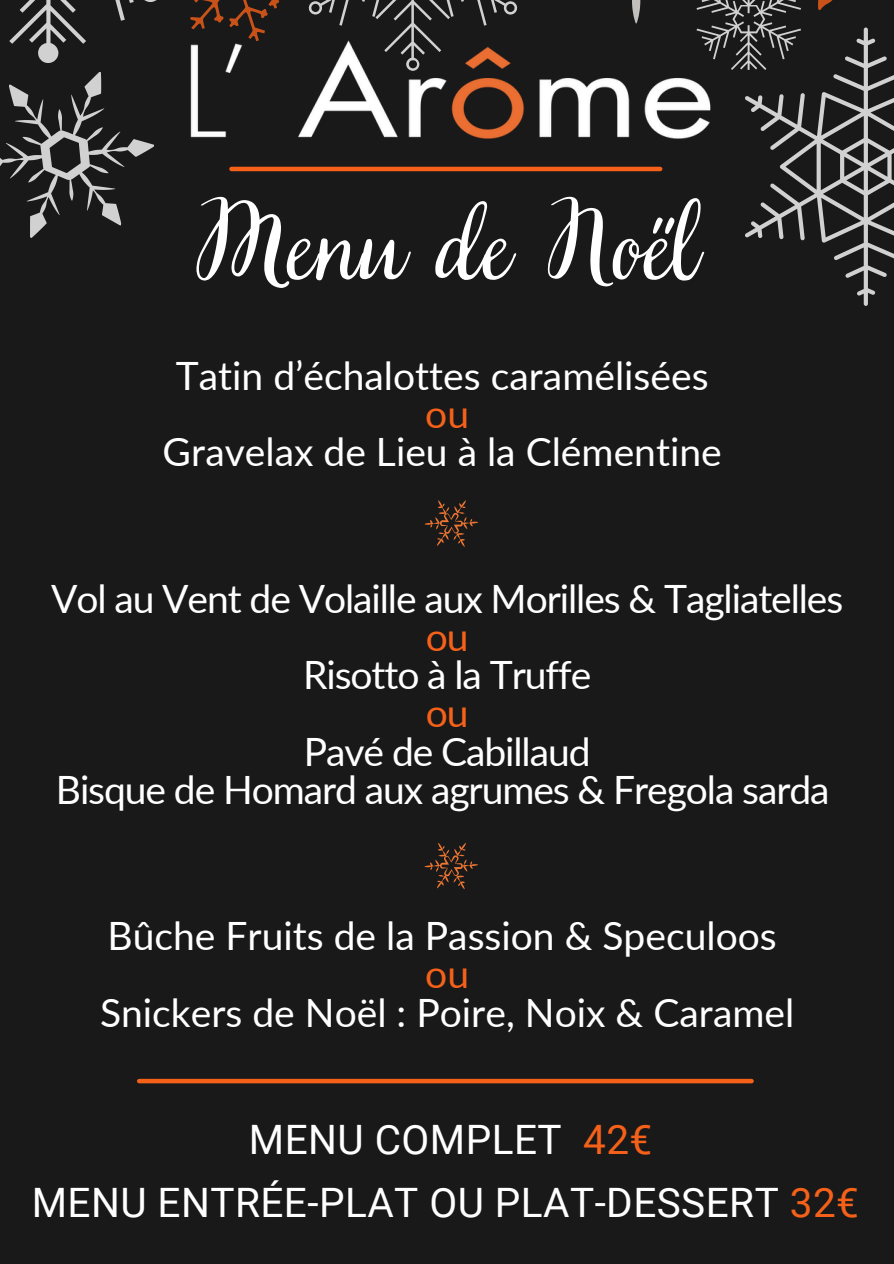
<style>
.page{position:relative;width:894px;height:1264px;background:#fff}
.page>*{position:absolute;margin:0;border:0;box-sizing:border-box;transform-origin:0 0}
.t1{font:101.25px "Very Berry Pro";color:#fff}
.t2{font:40.5px/63px "Roboto";letter-spacing:.01em;color:#fff;text-align:center}
.t3{font:39px "Lato";color:#fff}
.t4{font:39px "Lato";letter-spacing:-.03em;color:#fff}
.t5{font:39px "Lato";letter-spacing:-.015em;color:#f6611a}
.s1{color:#f6611a}
</style>
<div class="page">
<div style="left:0;top:0;width:893px;height:1263px;background:#191919"></div>
<svg style="left:725px;top:0;width:168px;height:305px"></svg>
<svg style="left:0;top:0;width:157px;height:238px"></svg>
<img style="left:190px;top:0;width:535px;height:172px">
<hr style="left:231px;top:167px;width:429px;height:4px;background:#f6611a">
<div style="left:139px;top:1078px;width:612px;height:5px;background:#f6611a"></div>
<svg style="left:424px;top:843px;width:54px;height:47px"></svg>
<svg style="left:424px;top:500px;width:55px;height:47px"></svg>
<p class="t1" style="left:192px;top:176px;width:508px">Menu de Noël</p>
<p class="t3" style="left:176px;top:351px;width:534px">Tatin d’échalottes caramélisées</p>
<p class="t5" style="left:425px;top:389px;width:45px">ou</p>
<p class="t3" style="left:163px;top:428px;width:560px">Gravelax de Lieu à la Clémentine</p>
<p class="t4" style="left:51px;top:574px;width:793px">Vol au Vent de Volaille aux Morilles &amp; Tagliatelles</p>
<p class="t5" style="left:425px;top:612px;width:44px">ou</p>
<p class="t4" style="left:303px;top:650px;width:289px">Risotto à la Truffe</p>
<p class="t5" style="left:425px;top:689px;width:44px">ou</p>
<h1 class="t4" style="left:304px;top:727px;width:288px">Pavé de Cabillaud</h1>
<p class="t4" style="left:56px;top:765px;width:775px">Bisque de Homard aux agrumes &amp; Fregola sarda</p>
<p class="t3" style="left:107px;top:911px;width:670px">Bûche Fruits de la Passion &amp; Speculoos</p>
<p class="t5" style="left:425px;top:949px;width:45px">ou</p>
<p class="t3" style="left:100px;top:988px;width:695px">Snickers de Noël : Poire, Noix &amp; Caramel</p>
<p class="t2" style="left:32px;top:1108px;width:828px">MENU COMPLET <span class="s1">42€<br></span>MENU ENTRÉE-PLAT OU PLAT-DESSERT <span class="s1">32€</span></p>
</div>
